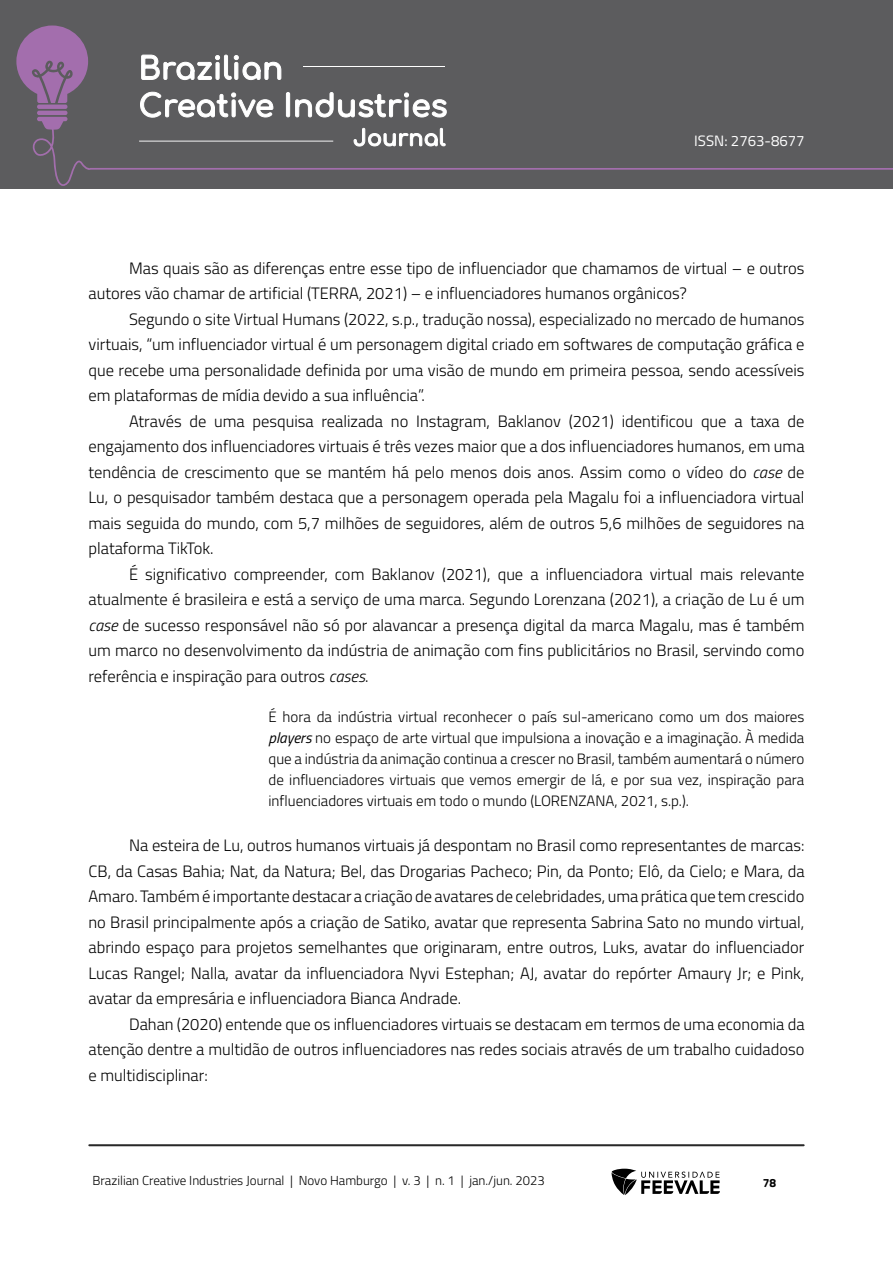
<style>
.page{position:relative;width:893px;height:1263px;background:#fff}
.page>*{position:absolute;margin:0;border:0;box-sizing:border-box;transform-origin:0 0}
.Corpo_de_texto{font:300 16.5px/25.5px "Titillium Web";color:#000;text-align:justify}
.Citação{font:300 15px/21px "Titillium Web";color:#000;text-align:justify}
.t1{font:15px "Titillium Web";color:#fff}
.t2{font:300 13.05px "Titillium Web";color:#000}
.t3{font:700 12px "Titillium Web";color:#000}
.s1{font-style:italic}
.s2{font-weight:400;font-style:italic}
</style>
<div class="page">
<div style="left:0;top:0;width:893px;height:188px;background:#5c5c5e"></div>
<hr style="left:37px;top:111px;width:30px;height:4px;background:#a36ead;border-radius:2px">
<svg style="left:37px;top:117px;width:30px;height:11px"></svg>
<hr style="left:37px;top:105px;width:30px;height:4px;background:#a36ead;border-radius:2px">
<svg style="left:16px;top:26px;width:72px;height:77px"></svg>
<svg style="left:32px;top:128px;width:861px;height:58px"></svg>
<hr style="left:89px;top:1144px;width:715px;height:2px;background:#282828">
<svg style="left:611px;top:1169px;width:109px;height:26px"></svg>
<svg style="left:141px;top:54px;width:141px;height:26px"></svg>
<svg style="left:140px;top:91px;width:134px;height:27px"></svg>
<svg style="left:285px;top:92px;width:162px;height:26px"></svg>
<svg style="left:353px;top:127px;width:93px;height:20px"></svg>
<hr style="left:303px;top:66px;width:142px;height:1px;background:#fff">
<hr style="left:139px;top:141px;width:194px;height:1px;background:#fff">
<p class="t1" style="left:694px;top:130px;width:112px">ISSN: 2763-8677</p>
<p class="Corpo_de_texto" style="left:88px;top:254px;width:717px;text-indent:40px">Mas quais são as diferenças entre esse tipo de influenciador que chamamos de virtual – e outros autores vão chamar de artificial (TERRA, 2021) – e influenciadores humanos orgânicos?</p>
<p class="Corpo_de_texto" style="left:88px;top:305px;width:717px;text-indent:40px">Segundo o site Virtual Humans (2022, s.p., tradução nossa), especializado no mercado de humanos virtuais, “um influenciador virtual é um personagem digital criado em softwares de computação gráfica e que recebe uma personalidade definida por uma visão de mundo em primeira pessoa, sendo acessíveis em plataformas de mídia devido a sua influência”.</p>
<p class="Corpo_de_texto" style="left:88px;top:407px;width:717px;text-indent:40px">Através de uma pesquisa realizada no Instagram, Baklanov (2021) identificou que a taxa de engajamento dos influenciadores virtuais é três vezes maior que a dos influenciadores humanos, em uma tendência de crescimento que se mantém há pelo menos dois anos. Assim como o vídeo do <span class="s1">case</span> de Lu, o pesquisador também destaca que a personagem operada pela Magalu foi a influenciadora virtual mais seguida do mundo, com 5,7 milhões de seguidores, além de outros 5,6 milhões de seguidores na plataforma TikTok.</p>
<p class="Corpo_de_texto" style="left:88px;top:560px;width:717px;text-indent:40px">É significativo compreender, com Baklanov (2021), que a influenciadora virtual mais relevante atualmente é brasileira e está a serviço de uma marca. Segundo Lorenzana (2021), a criação de Lu é um <span class="s1">case</span> de sucesso responsável não só por alavancar a presença digital da marca Magalu, mas é também um marco no desenvolvimento da indústria de animação com fins publicitários no Brasil, servindo como referência e inspiração para outros <span class="s1">cases</span>.</p>
<p class="Citação" style="left:268px;top:706px;width:537px">É hora da indústria virtual reconhecer o país sul-americano como um dos maiores <span class="s2">players</span> no espaço de arte virtual que impulsiona a inovação e a imaginação. À medida que a indústria da animação continua a crescer no Brasil, também aumentará o número de influenciadores virtuais que vemos emergir de lá, e por sua vez, inspiração para influenciadores virtuais em todo o mundo (LORENZANA, 2021, s.p.).</p>
<p class="Corpo_de_texto" style="left:88px;top:832px;width:718px;text-indent:40px">Na esteira de Lu, outros humanos virtuais já despontam no Brasil como representantes de marcas:<br>CB, da Casas Bahia; Nat, da Natura; Bel, das Drogarias Pacheco; Pin, da Ponto; Elô, da Cielo; e Mara, da Amaro. Também é importante destacar a criação de avatares de celebridades, uma prática que tem crescido no Brasil principalmente após a criação de Satiko, avatar que representa Sabrina Sato no mundo virtual, abrindo espaço para projetos semelhantes que originaram, entre outros, Luks, avatar do influenciador Lucas Rangel; Nalla, avatar da influenciadora Nyvi Estephan; AJ, avatar do repórter Amaury Jr; e Pink, avatar da empresária e influenciadora Bianca Andrade.</p>
<p class="Corpo_de_texto" style="left:88px;top:1010px;width:717px;text-indent:40px">Dahan (2020) entende que os influenciadores virtuais se destacam em termos de uma economia da atenção dentre a multidão de outros influenciadores nas redes sociais através de um trabalho cuidadoso e multidisciplinar:</p>
<p class="t2" style="left:92px;top:1171px;width:454px">Brazilian Creative Industries Journal | Novo Hamburgo | v. 3 | n. 1 | jan./jun. 2023</p>
<p class="t3" style="left:763px;top:1174px;width:15px">78</p>
</div>
